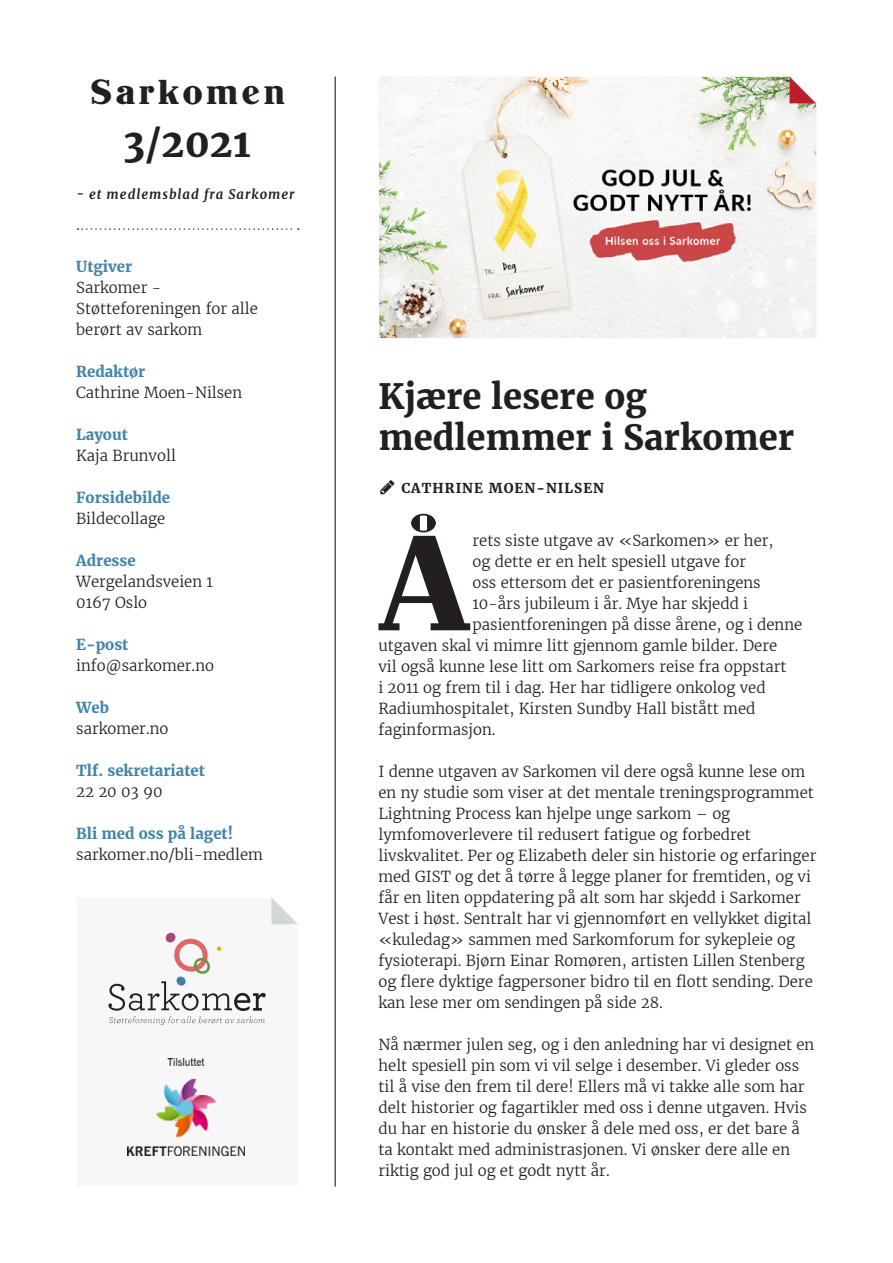
<style>
.page{position:relative;width:893px;height:1263px;background:#fff}
.page>*{position:absolute;margin:0;border:0;box-sizing:border-box;transform-origin:0 0}
.t1{font:500 135px "John Hancock CP";color:#231f20}
.t2{font:700 38.25px "Merriweather";color:#231f20}
.t3{font:700 34.5px/41.4px "Merriweather";color:#231f20}
.t4{font:500 34.5px "John Hancock CP";letter-spacing:.1em;color:#231f20}
.t5{font:300 15px/21px "Merriweather";color:#231f20}
.t6{font:700 15px "Merriweather";color:#4284ab}
.t7{font:700 13.5px "Merriweather";letter-spacing:.075em;color:#231f20}
.t8{font:italic 700 13.05px "Merriweather";letter-spacing:.075em;color:#231f20}
</style>
<div class="page">
<svg style="left:78px;top:228px;width:221px;height:2px"></svg>
<svg style="left:271px;top:898px;width:27px;height:26px"></svg>
<svg style="left:108px;top:933px;width:158px;height:92px"></svg>
<img style="left:127px;top:1059px;width:118px;height:96px">
<hr style="left:335px;top:77px;width:1px;height:1109px;background:#231f20">
<img style="left:379px;top:77px;width:437px;height:261px">
<svg style="left:790px;top:77px;width:26px;height:26px"></svg>
<svg style="left:412px;top:515px;width:8px;height:16px"></svg>
<div style="left:411px;top:514px;width:25px;height:18px;border:2px solid #231f20;border-radius:50%"></div>
<svg style="left:427px;top:515px;width:9px;height:16px"></svg>
<p class="t4" style="left:90px;top:73px;width:196px">Sarkomen</p>
<p class="t2" style="left:124px;top:119px;width:129px">3/2021</p>
<p class="t8" style="left:77px;top:186px;width:220px">- et medlemsblad fra Sarkomer</p>
<p class="t6" style="left:76px;top:257px;width:58px">Utgiver</p>
<p class="t5" style="left:76px;top:277px;width:86px">Sarkomer -</p>
<p class="t5" style="left:76px;top:298px;width:183px">Støtteforeningen for alle berørt av sarkom</p>
<p class="t6" style="left:76px;top:362px;width:71px">Redaktør</p>
<p class="t5" style="left:76px;top:382px;width:167px">Cathrine Moen-Nilsen</p>
<p class="t6" style="left:76px;top:425px;width:53px">Layout</p>
<p class="t5" style="left:76px;top:445px;width:101px">Kaja Brunvoll</p>
<p class="t6" style="left:76px;top:488px;width:95px">Forsidebilde</p>
<p class="t5" style="left:76px;top:508px;width:91px">Bildecollage</p>
<p class="t6" style="left:76px;top:551px;width:61px">Adresse</p>
<p class="t5" style="left:76px;top:571px;width:138px">Wergelandsveien 1</p>
<p class="t5" style="left:76px;top:592px;width:72px">0167 Oslo</p>
<p class="t6" style="left:76px;top:635px;width:54px">E-post</p>
<p class="t5" style="left:76px;top:655px;width:139px">info@sarkomer.no</p>
<p class="t6" style="left:76px;top:698px;width:34px">Web</p>
<p class="t5" style="left:76px;top:718px;width:94px">sarkomer.no</p>
<p class="t6" style="left:76px;top:761px;width:130px">Tlf. sekretariatet</p>
<p class="t5" style="left:76px;top:781px;width:88px">22 20 03 90</p>
<p class="t6" style="left:76px;top:824px;width:158px">Bli med oss på laget!</p>
<p class="t5" style="left:76px;top:844px;width:188px">sarkomer.no/bli-medlem</p>
<p class="t3" style="left:378px;top:376px;width:417px">Kjære lesere og medlemmer i Sarkomer</p>
<p class="t7" style="left:401px;top:480px;width:204px">CATHRINE MOEN-NILSEN</p>
<p class="t1" style="left:376px;top:508px;width:98px">A</p>
<p class="t5" style="left:473px;top:530px;width:303px">rets siste utgave av «Sarkomen» er her,</p>
<p class="t5" style="left:473px;top:551px;width:275px">og dette er en helt spesiell utgave for</p>
<p class="t5" style="left:473px;top:572px;width:290px">oss ettersom det er pasientforeningens</p>
<p class="t5" style="left:473px;top:593px;width:277px">10-års jubileum i år. Mye har skjedd i</p>
<p class="t5" style="left:473px;top:614px;width:331px">pasientforeningen på disse årene, og i denne</p>
<p class="t5" style="left:378px;top:635px;width:400px">utgaven skal vi mimre litt gjennom gamle bilder. Dere</p>
<p class="t5" style="left:378px;top:656px;width:410px">vil også kunne lese litt om Sarkomers reise fra oppstart</p>
<p class="t5" style="left:378px;top:677px;width:389px">i 2011 og frem til i dag. Her har tidligere onkolog ved</p>
<p class="t5" style="left:378px;top:698px;width:378px">Radiumhospitalet, Kirsten Sundby Hall bistått med</p>
<p class="t5" style="left:378px;top:719px;width:119px">faginformasjon.</p>
<p class="t5" style="left:378px;top:761px;width:439px">I denne utgaven av Sarkomen vil dere også kunne lese om en ny studie som viser at det mentale treningsprogrammet Lightning Process kan hjelpe unge sarkom – og lymfomoverlevere til redusert fatigue og forbedret livskvalitet. Per og Elizabeth deler sin historie og erfaringer med GIST og det å tørre å legge planer for fremtiden, og vi får en liten oppdatering på alt som har skjedd i Sarkomer Vest i høst. Sentralt har vi gjennomført en vellykket digital «kuledag» sammen med Sarkomforum for sykepleie og fysioterapi. Bjørn Einar Romøren, artisten Lillen Stenberg og flere dyktige fagpersoner bidro til en flott sending. Dere kan lese mer om sendingen på side 28.</p>
<p class="t5" style="left:378px;top:1034px;width:437px">Nå nærmer julen seg, og i den anledning har vi designet en helt spesiell pin som vi vil selge i desember. Vi gleder oss til å vise den frem til dere! Ellers må vi takke alle som har delt historier og fagartikler med oss i denne utgaven. Hvis du har en historie du ønsker å dele med oss, er det bare å ta kontakt med administrasjonen. Vi ønsker dere alle en riktig god jul og et godt nytt år.</p>
</div>
